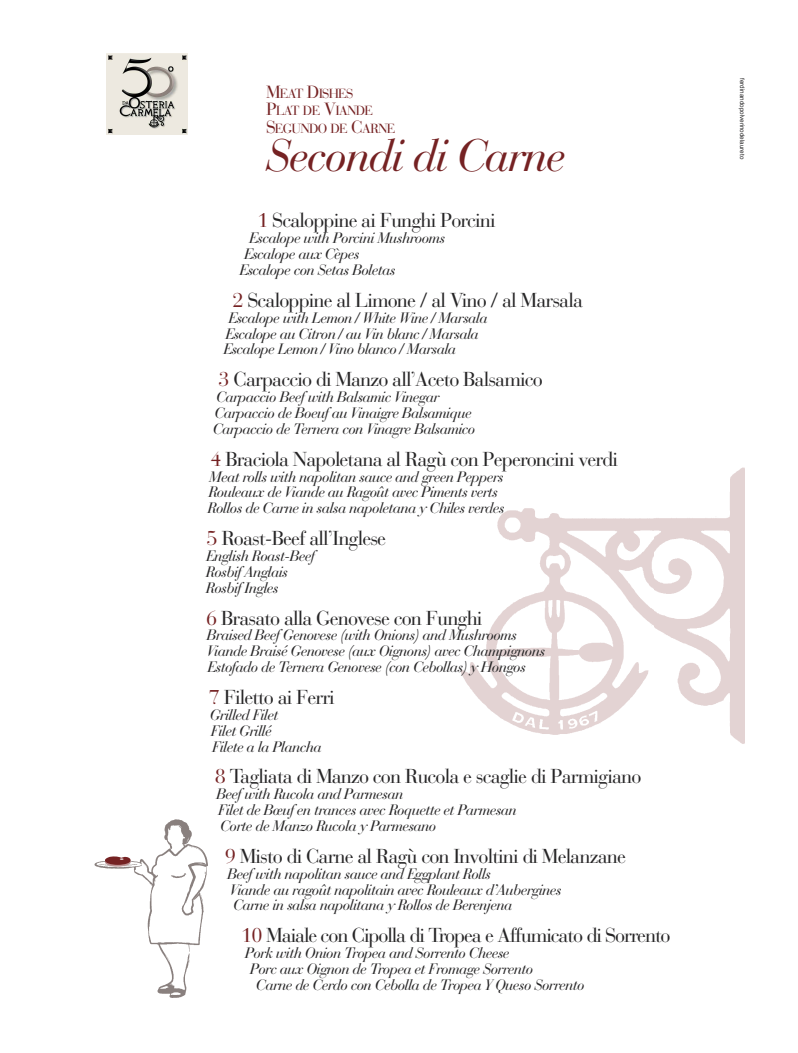
<style>
.page{position:relative;width:798px;height:1053px;background:#fff}
.page>*{position:absolute;margin:0;border:0;box-sizing:border-box;transform-origin:0 0}
.t1{font:italic 45px "Bauer Bodoni";letter-spacing:-.045em;color:#752223}
.t2{font:20px "Bauer Bodoni";letter-spacing:-.045em;color:#272627}
.t3{font:italic 15px/15.9px "Bauer Bodoni";letter-spacing:-.045em;color:#272627}
.t4{font:13.12px/17.5px "Bauer Bodoni";letter-spacing:-.06em;color:#752223}
.t5{font:6.25px "Helvetica";color:#272627}
.s1{font-size:17.5px}
.s2{color:#752223}
</style>
<div class="page">
<img style="left:94px;top:819px;width:114px;height:179px">
<img style="left:461px;top:508px;width:193px;height:227px">
<img style="left:106px;top:53px;width:82px;height:82px">
<svg style="left:105px;top:856px;width:26px;height:10px"></svg>
<img style="left:654px;top:467px;width:90px;height:277px">
<svg style="left:669px;top:531px;width:13px;height:14px"></svg>
<svg style="left:669px;top:611px;width:13px;height:13px"></svg>
<svg style="left:658px;top:690px;width:14px;height:14px"></svg>
<p class="t4" style="left:266px;top:86px;width:131px"><span class="s1">M</span>EAT <span class="s1">D</span>ISHES<br><span class="s1">P</span>LAT DE <span class="s1">V</span>IANDE<br><span class="s1">S</span>EGUNDO DE <span class="s1">C</span>ARNE</p>
<h1 class="t1" style="left:266px;top:140px;width:301px">Secondi di Carne</h1>
<p class="t5" style="left:744px;top:78px;width:82px;rotate:90deg">ferdinandopolverinodelaureto</p>
<h2 class="t2" style="left:257px;top:213px;width:240px"><span class="s2">1</span> Scaloppine ai Funghi Porcini</h2>
<p class="t3" style="left:249px;top:232px;width:197px">Escalope with Porcini Mushrooms</p>
<p class="t3" style="left:244px;top:248px;width:117px">Escalope aux Cèpes</p>
<p class="t3" style="left:239px;top:264px;width:157px">Escalope con Setas Boletas</p>
<h2 class="t2" style="left:232px;top:293px;width:352px"><span class="s2">2</span> Scaloppine al Limone / al Vino / al Marsala</h2>
<p class="t3" style="left:223px;top:311px;width:266px;text-indent:5px">Escalope with Lemon / White Wine / Marsala<br>Escalope au Citron / au Vin blanc / Marsala<br>Escalope Lemon / Vino blanco / Marsala</p>
<h2 class="t2" style="left:218px;top:372px;width:325px"><span class="s2">3</span> Carpaccio di Manzo all’Aceto Balsamico</h2>
<p class="t3" style="left:213px;top:391px;width:264px">Carpaccio Beef with Balsamic Vinegar<br>Carpaccio de Boeuf au Vinaigre Balsamique<br>Carpaccio de Ternera con Vinagre Balsamico</p>
<h2 class="t2" style="left:210px;top:451px;width:409px"><span class="s2">4</span> Braciola Napoletana al Ragù con Peperoncini verdi</h2>
<p class="t3" style="left:207px;top:470px;width:298px">Meat rolls with napolitan sauce and green Peppers<br>Rouleaux de Viande au Ragoût avec Piments verts<br>Rollos de Carne in salsa napoletana y Chiles verdes</p>
<h2 class="t2" style="left:206px;top:531px;width:181px"><span class="s2">5</span> Roast-Beef all’Inglese</h2>
<p class="t3" style="left:206px;top:549px;width:111px">English Roast-Beef<br>Rosbif Anglais<br>Rosbif Ingles</p>
<h2 class="t2" style="left:206px;top:610px;width:277px"><span class="s2">6</span> Brasato alla Genovese con Funghi</h2>
<p class="t3" style="left:206px;top:629px;width:340px">Braised Beef Genovese (with Onions) and Mushrooms<br>Viande Braisé Genovese (aux Oignons) avec Champignons<br>Estofado de Ternera Genovese (con Cebollas) y Hongos</p>
<h2 class="t2" style="left:209px;top:689px;width:127px"><span class="s2">7</span> Filetto ai Ferri</h2>
<p class="t3" style="left:210px;top:708px;width:113px">Grilled Filet<br>Filet Grillé<br>Filete a la Plancha</p>
<h2 class="t2" style="left:215px;top:769px;width:428px"><span class="s2">8</span> Tagliata di Manzo con Rucola e scaglie di Parmigiano</h2>
<p class="t3" style="left:216px;top:788px;width:302px">Beef with Rucola and Parmesan<br>Filet de Bœuf en trances avec Roquette et Parmesan<br>Corte de Manzo Rucola y Parmesano</p>
<h2 class="t2" style="left:225px;top:848px;width:402px"><span class="s2">9</span> Misto di Carne al Ragù con Involtini di Melanzane</h2>
<p class="t3" style="left:227px;top:867px;width:336px">Beef with napolitan sauce and Eggplant Rolls<br>Viande au ragoût napolitain avec Rouleaux d’Aubergines<br>Carne in salsa napolitana y Rollos de Berenjena</p>
<h2 class="t2" style="left:241px;top:928px;width:495px"><span class="s2">10</span> Maiale con Cipolla di Tropea e Affumicato di Sorrento 10,00</h2>
<p class="t3" style="left:245px;top:946px;width:266px">Pork with Onion Tropea and Sorrento Cheese</p>
<p class="t3" style="left:250px;top:962px;width:285px">Porc aux Oignon de Tropea et Fromage Sorrento</p>
<p class="t3" style="left:256px;top:978px;width:330px">Carne de Cerdo con Cebolla de Tropea Y Queso Sorrento</p>
</div>
